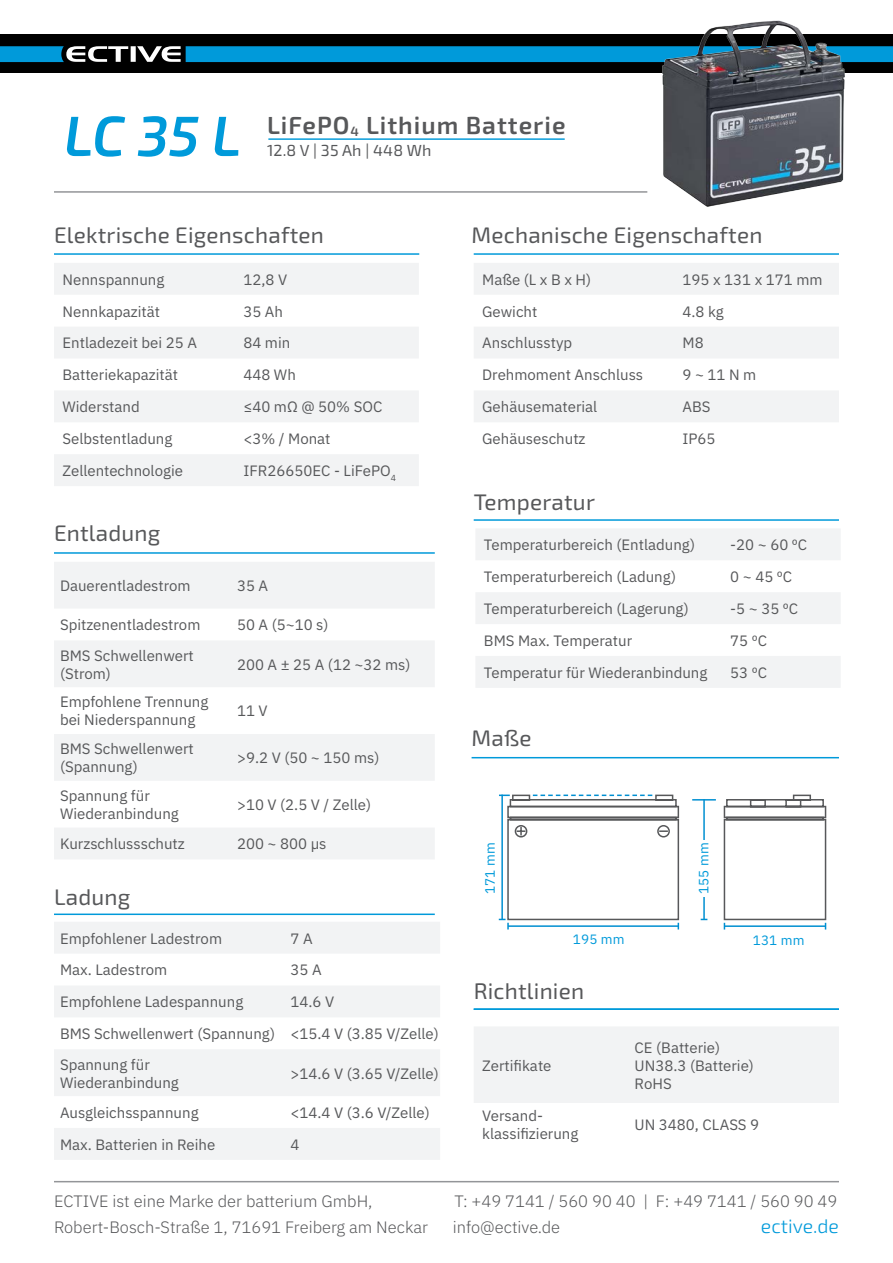
<style>
.page{position:relative;width:893px;height:1263px;background:#fff}
.page>*{position:absolute;margin:0;border:0;box-sizing:border-box;transform-origin:0 0}
.t1{font:italic 600 56.7px "Exo 2";color:#009ada}
.t2{font:600 24.75px "Exo 2";letter-spacing:.04em;color:#57585a}
.t3{font:22.5px "Exo 2";letter-spacing:.01em;color:#57585a}
.t4{font:300 19.5px "Exo 2";color:#009ada}
.t5{font:300 16.5px "IBM Plex Sans";color:#57585a}
.t6{font:16.05px "Exo 2";letter-spacing:.01em;color:#57585a}
.t7{font:15px/18px "IBM Plex Sans";color:#57585a}
.t8{font:13.5px "IBM Plex Sans";letter-spacing:.01em;color:#009ada}
.s1{font-size:13.5px}
</style>
<div class="page">
<div style="left:0;top:35px;width:893px;height:38px;background:#000"></div>
<svg style="left:0;top:46px;width:181px;height:16px"></svg>
<div style="left:186px;top:46px;width:707px;height:16px;background:#009ada"></div>
<svg style="left:692px;top:799px;width:24px;height:1px"></svg>
<svg style="left:723px;top:794px;width:104px;height:135px"></svg>
<svg style="left:499px;top:794px;width:181px;height:135px"></svg>
<hr style="left:703px;top:799px;width:2px;height:120px;background:#008fd1">
<div style="left:696px;top:840px;width:16px;height:57px;background:#fff"></div>
<hr style="left:54px;top:1181px;width:785px;height:1px;background:#939598">
<hr style="left:54px;top:253px;width:365px;height:2px;background:#009ada">
<hr style="left:54px;top:552px;width:381px;height:2px;background:#009ada">
<hr style="left:472px;top:757px;width:367px;height:1px;background:#009ada">
<hr style="left:54px;top:913px;width:381px;height:2px;background:#009ada">
<hr style="left:474px;top:519px;width:365px;height:2px;background:#009ada">
<hr style="left:474px;top:253px;width:365px;height:2px;background:#009ada">
<hr style="left:54px;top:191px;width:593px;height:2px;background:#939598">
<img style="left:660px;top:21px;width:186px;height:185px">
<hr style="left:474px;top:1008px;width:365px;height:2px;background:#009ada">
<div style="left:474px;top:1027px;width:365px;height:76px;background:#f2f3f4"></div>
<svg style="left:54px;top:263px;width:365px;height:223px;fill:#f2f3f4"></svg>
<svg style="left:474px;top:263px;width:365px;height:159px;fill:#f2f3f4"></svg>
<svg style="left:476px;top:529px;width:364px;height:159px;fill:#f2f3f4"></svg>
<svg style="left:54px;top:922px;width:386px;height:238px;fill:#f2f3f4"></svg>
<svg style="left:54px;top:562px;width:381px;height:297px;fill:#f2f3f4"></svg>
<hr style="left:268px;top:138px;width:297px;height:2px;background:#009ada">
<p class="t1" style="left:64px;top:102px;width:179px">LC 35 L</p>
<p class="t2" style="left:267px;top:111px;width:300px">LiFePO<span class="s1">4</span> Lithium Batterie</p>
<p class="t6" style="left:267px;top:141px;width:166px">12.8 V | 35 Ah | 448 Wh</p>
<p class="t3" style="left:54px;top:222px;width:271px">Elektrische Eigenschaften</p>
<p class="t3" style="left:472px;top:222px;width:292px">Mechanische Eigenschaften</p>
<p class="t7" style="left:63px;top:269px;width:103px">Nennspannung</p>
<p class="t7" style="left:243px;top:269px;width:45px">12,8 V</p>
<p class="t7" style="left:63px;top:301px;width:99px">Nennkapazität</p>
<p class="t7" style="left:243px;top:301px;width:41px">35 Ah</p>
<p class="t7" style="left:63px;top:333px;width:136px">Entladezeit bei 25 A</p>
<p class="t7" style="left:243px;top:333px;width:48px">84 min</p>
<p class="t7" style="left:63px;top:365px;width:117px">Batteriekapazität</p>
<p class="t7" style="left:243px;top:365px;width:54px">448 Wh</p>
<p class="t7" style="left:63px;top:397px;width:79px">Widerstand</p>
<p class="t7" style="left:243px;top:397px;width:140px">≤40 mΩ @ 50% SOC</p>
<p class="t7" style="left:63px;top:429px;width:111px">Selbstentladung</p>
<p class="t7" style="left:243px;top:429px;width:89px">&lt;3% / Monat</p>
<p class="t7" style="left:63px;top:460px;width:122px">Zellentechnologie</p>
<p class="t7" style="left:243px;top:460px;width:154px">IFR26650EC - LiFePO<sub>4</sub></p>
<p class="t3" style="left:54px;top:520px;width:108px">Entladung</p>
<p class="t7" style="left:60px;top:575px;width:132px">Dauerentladestrom</p>
<p class="t7" style="left:237px;top:575px;width:33px">35 A</p>
<p class="t7" style="left:60px;top:615px;width:142px">Spitzenentladestrom</p>
<p class="t7" style="left:237px;top:615px;width:93px">50 A (5~10 s)</p>
<p class="t7" style="left:60px;top:645px;width:135px">BMS Schwellenwert</p>
<p class="t7" style="left:60px;top:663px;width:52px">(Strom)</p>
<p class="t7" style="left:237px;top:654px;width:175px">200 A ± 25 A (12 ~32 ms)</p>
<p class="t7" style="left:60px;top:692px;width:150px">Empfohlene Trennung bei Niederspannung</p>
<p class="t7" style="left:237px;top:701px;width:32px">11 V</p>
<p class="t7" style="left:60px;top:739px;width:135px">BMS Schwellenwert (Spannung)</p>
<p class="t7" style="left:237px;top:748px;width:144px">&gt;9.2 V (50 ~ 150 ms)</p>
<p class="t7" style="left:60px;top:785px;width:120px">Spannung für<br>Wiederanbindung</p>
<p class="t7" style="left:237px;top:794px;width:136px">&gt;10 V (2.5 V / Zelle)</p>
<p class="t7" style="left:60px;top:834px;width:126px">Kurzschlussschutz</p>
<p class="t7" style="left:237px;top:834px;width:91px">200 ~ 800 μs</p>
<p class="t3" style="left:54px;top:884px;width:78px">Ladung</p>
<p class="t7" style="left:60px;top:928px;width:164px">Empfohlener Ladestrom</p>
<p class="t7" style="left:291px;top:928px;width:24px">7 A</p>
<p class="t7" style="left:60px;top:960px;width:109px">Max. Ladestrom</p>
<p class="t7" style="left:291px;top:960px;width:33px">35 A</p>
<p class="t7" style="left:60px;top:992px;width:185px">Empfohlene Ladespannung</p>
<p class="t7" style="left:291px;top:992px;width:45px">14.6 V</p>
<p class="t7" style="left:60px;top:1024px;width:217px">BMS Schwellenwert (Spannung)</p>
<p class="t7" style="left:291px;top:1024px;width:150px">&lt;15.4 V (3.85 V/Zelle)</p>
<p class="t7" style="left:60px;top:1054px;width:120px">Spannung für<br>Wiederanbindung</p>
<p class="t7" style="left:291px;top:1063px;width:150px">&gt;14.6 V (3.65 V/Zelle)</p>
<p class="t7" style="left:60px;top:1102px;width:140px">Ausgleichsspannung</p>
<p class="t7" style="left:291px;top:1102px;width:141px">&lt;14.4 V (3.6 V/Zelle)</p>
<p class="t7" style="left:60px;top:1134px;width:157px">Max. Batterien in Reihe</p>
<p class="t7" style="left:291px;top:1134px;width:10px">4</p>
<p class="t7" style="left:482px;top:269px;width:110px">Maße (L x B x H)</p>
<p class="t7" style="left:682px;top:269px;width:142px">195 x 131 x 171 mm</p>
<p class="t7" style="left:482px;top:301px;width:57px">Gewicht</p>
<p class="t7" style="left:682px;top:301px;width:43px">4.8 kg</p>
<p class="t7" style="left:482px;top:333px;width:91px">Anschlusstyp</p>
<p class="t7" style="left:682px;top:333px;width:23px">M8</p>
<p class="t7" style="left:482px;top:365px;width:163px">Drehmoment Anschluss</p>
<p class="t7" style="left:682px;top:365px;width:75px">9 ~ 11 N m</p>
<p class="t7" style="left:482px;top:397px;width:117px">Gehäusematerial</p>
<p class="t7" style="left:682px;top:397px;width:30px">ABS</p>
<p class="t7" style="left:482px;top:429px;width:105px">Gehäuseschutz</p>
<p class="t7" style="left:682px;top:429px;width:35px">IP65</p>
<p class="t3" style="left:474px;top:488px;width:123px">Temperatur</p>
<p class="t7" style="left:484px;top:535px;width:213px">Temperaturbereich (Entladung)</p>
<p class="t7" style="left:730px;top:535px;width:78px">-20 ~ 60 ºC</p>
<p class="t7" style="left:484px;top:566px;width:194px">Temperaturbereich (Ladung)</p>
<p class="t7" style="left:730px;top:566px;width:63px">0 ~ 45 ºC</p>
<p class="t7" style="left:484px;top:598px;width:207px">Temperaturbereich (Lagerung)</p>
<p class="t7" style="left:730px;top:598px;width:69px">-5 ~ 35 ºC</p>
<p class="t7" style="left:484px;top:630px;width:150px">BMS Max. Temperatur</p>
<p class="t7" style="left:730px;top:630px;width:38px">75 ºC</p>
<p class="t7" style="left:484px;top:662px;width:225px">Temperatur für Wiederanbindung</p>
<p class="t7" style="left:730px;top:662px;width:38px">53 ºC</p>
<p class="t3" style="left:472px;top:725px;width:62px">Maße</p>
<p class="t8" style="left:480px;top:894px;width:53px;rotate:-90deg">171 mm</p>
<p class="t8" style="left:573px;top:929px;width:53px">195 mm</p>
<p class="t3" style="left:474px;top:978px;width:112px">Richtlinien</p>
<p class="t8" style="left:693px;top:894px;width:53px;rotate:-90deg">155 mm</p>
<p class="t8" style="left:753px;top:930px;width:53px">131 mm</p>
<p class="t7" style="left:482px;top:1055px;width:71px">Zertifikate</p>
<p class="t7" style="left:635px;top:1037px;width:87px">CE (Batterie)</p>
<p class="t7" style="left:635px;top:1055px;width:121px">UN38.3 (Batterie)</p>
<p class="t7" style="left:635px;top:1073px;width:39px">RoHS</p>
<p class="t7" style="left:482px;top:1105px;width:98px">Versand&shy;klassifizierung</p>
<p class="t7" style="left:635px;top:1114px;width:126px">UN 3480, CLASS 9</p>
<p class="t5" style="left:54px;top:1189px;width:320px">ECTIVE ist eine Marke der batterium GmbH,</p>
<p class="t5" style="left:54px;top:1214px;width:375px">Robert-Bosch-Straße 1, 71691 Freiberg am Neckar</p>
<p class="t5" style="left:454px;top:1189px;width:384px">T: +49 7141 / 560 90 40 | F: +49 7141 / 560 90 49</p>
<p class="t5" style="left:453px;top:1214px;width:109px">info@ective.de</p>
<p class="t4" style="left:761px;top:1214px;width:79px">ective.de</p>
</div>
